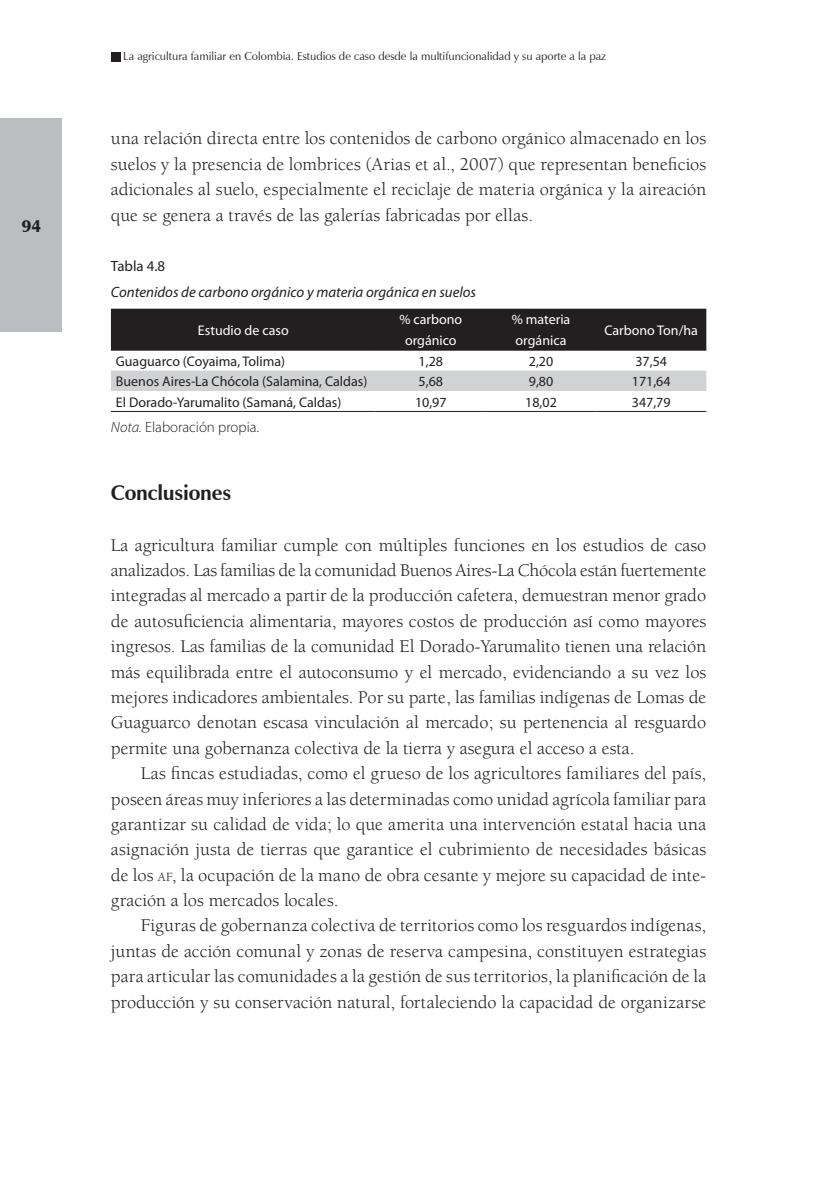
<style>
.page{position:relative;width:819px;height:1191px;background:#fff}
.page>*{position:absolute;margin:0;border:0;box-sizing:border-box;transform-origin:0 0}
.t1{font:700 21px "Zapf Humanist 601 BT";letter-spacing:-.01em;color:#231f20}
.t2{font:18.38px/25.4px "Berkeley Std";color:#231f20;text-align:justify}
.t3{font:900 17.5px "Zapf Humanist 601 BT";color:#231f20}
.t4{font:italic 14.88px "Myriad Pro";color:#231f20}
.t5{font:300 14.88px "Myriad Pro";color:#231f20}
.t6{font:14.88px "Myriad Pro";color:#231f20}
.t7{font:14px "Myriad Pro";color:#231f20}
.t8{font:14px/21px "Myriad Pro";color:#fff;text-align:center}
.t9{font:11.38px "Zapf Humanist 601 BT";color:#231f20}
.s1{font-style:italic}
.s2{font-size:12.78px}
</style>
<div class="page">
<div style="left:111px;top:52px;width:10px;height:10px;background:#231f20"></div>
<div style="left:0;top:118px;width:61px;height:214px;background:#bcbdc0"></div>
<div style="left:111px;top:309px;width:595px;height:41px;background:#231f20"></div>
<div style="left:111px;top:370px;width:595px;height:21px;background:#d1d2d4"></div>
<hr style="left:111px;top:350px;width:265px;height:1px;background:#231f20">
<hr style="left:376px;top:350px;width:110px;height:1px;background:#231f20">
<hr style="left:486px;top:350px;width:110px;height:1px;background:#231f20">
<hr style="left:596px;top:350px;width:110px;height:1px;background:#231f20">
<hr style="left:111px;top:411px;width:265px;height:1px;background:#231f20">
<hr style="left:376px;top:411px;width:110px;height:1px;background:#231f20">
<hr style="left:486px;top:411px;width:110px;height:1px;background:#231f20">
<hr style="left:596px;top:411px;width:110px;height:1px;background:#231f20">
<p class="t3" style="left:22px;top:215px;width:21px">94</p>
<p class="t9" style="left:123px;top:49px;width:484px">La agricultura familiar en Colombia. Estudios de caso desde la multifuncionalidad y su aporte a la paz</p>
<p class="t2" style="left:111px;top:126px;width:597px">una relación directa entre los contenidos de carbono orgánico almacenado en los suelos y la presencia de lombrices (Arias et al., 2007) que representan beneficios adicionales al suelo, especialmente el reciclaje de materia orgánica y la aireación que se genera a través de las galerías fabricadas por ellas.</p>
<p class="t6" style="left:111px;top:257px;width:56px">Tabla 4.8</p>
<p class="t4" style="left:111px;top:282px;width:367px">Contenidos de carbono orgánico y materia orgánica en suelos</p>
<p class="t8" style="left:198px;top:319px;width:92px">Estudio de caso</p>
<p class="t8" style="left:399px;top:309px;width:64px">% carbono orgánico</p>
<p class="t8" style="left:512px;top:309px;width:60px;text-align:left">% materia orgánica</p>
<p class="t8" style="left:604px;top:319px;width:95px">Carbono Ton/ha</p>
<p class="t7" style="left:116px;top:352px;width:171px">Guaguarco (Coyaima, Tolima)</p>
<p class="t7" style="left:419px;top:352px;width:26px">1,28</p>
<p class="t7" style="left:529px;top:352px;width:26px">2,20</p>
<p class="t7" style="left:635px;top:352px;width:33px">37,54</p>
<p class="t7" style="left:116px;top:373px;width:253px">Buenos Aires-La Chócola (Salamina, Caldas)</p>
<p class="t7" style="left:419px;top:373px;width:26px">5,68</p>
<p class="t7" style="left:529px;top:373px;width:26px">9,80</p>
<p class="t7" style="left:632px;top:373px;width:40px">171,64</p>
<p class="t7" style="left:116px;top:393px;width:227px">El Dorado-Yarumalito (Samaná, Caldas)</p>
<p class="t7" style="left:415px;top:393px;width:33px">10,97</p>
<p class="t7" style="left:525px;top:393px;width:33px">18,02</p>
<p class="t7" style="left:632px;top:393px;width:40px">347,79</p>
<p class="t5" style="left:111px;top:418px;width:150px"><span class="s1">Nota.</span> Elaboración propia.</p>
<p class="t1" style="left:111px;top:479px;width:122px">Conclusiones</p>
<p class="t2" style="left:111px;top:532px;width:597px">La agricultura familiar cumple con múltiples funciones en los estudios de caso analizados. Las familias de la comunidad Buenos Aires-La Chócola están fuertemente integradas al mercado a partir de la producción cafetera, demuestran menor grado de autosuficiencia alimentaria, mayores costos de producción así como mayores ingresos. Las familias de la comunidad El Dorado-Yarumalito tienen una relación más equilibrada entre el autoconsumo y el mercado, evidenciando a su vez los mejores indicadores ambientales. Por su parte, las familias indígenas de Lomas de Guaguarco denotan escasa vinculación al mercado; su pertenencia al resguardo permite una gobernanza colectiva de la tierra y asegura el acceso a esta.</p>
<p class="t2" style="left:111px;top:761px;width:597px;text-indent:30px">Las fincas estudiadas, como el grueso de los agricultores familiares del país, poseen áreas muy inferiores a las determinadas como unidad agrícola familiar para garantizar su calidad de vida; lo que amerita una intervención estatal hacia una asignación justa de tierras que garantice el cubrimiento de necesidades básicas de los <span class="s2">af</span>, la ocupación de la mano de obra cesante y mejore su capacidad de inte&shy;gración a los mercados locales.</p>
<p class="t2" style="left:111px;top:913px;width:597px;text-indent:30px">Figuras de gobernanza colectiva de territorios como los resguardos indígenas, juntas de acción comunal y zonas de reserva campesina, constituyen estrategias para articular las comunidades a la gestión de sus territorios, la planificación de la producción y su conservación natural, fortaleciendo la capacidad de organizarse</p>
</div>
